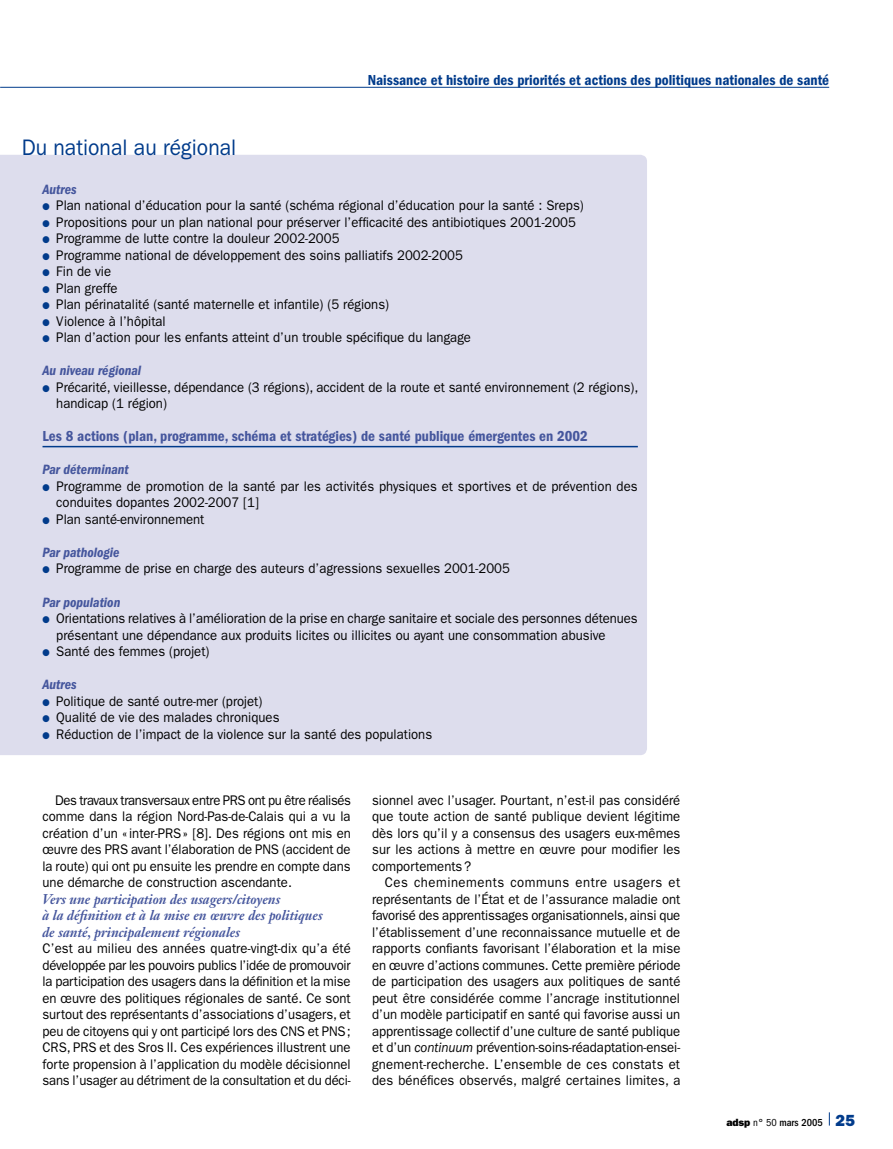
<style>
.page{position:relative;width:893px;height:1149px;background:#fff}
.page>*{position:absolute;margin:0;border:0;box-sizing:border-box;transform-origin:0 0}
.t1{font:22.5px "ITC Franklin Gothic Std";color:#013b8b;scale:.94 1}
.t2{font:15px "ITC Franklin Gothic Std Dm Cd";color:#45569d}
.t3{font:15px "ITC Franklin Gothic Std Dm Cd";color:#013b8b}
.t4{font:13.95px/16.5px "ITC Franklin Gothic Std";color:#000;text-align:justify;scale:.94 1}
.t5{font:italic 700 13.95px/16.5px "Janson Text LT Std";color:#45569d;scale:.94 1}
.t6{font:13.95px "ITC Franklin Gothic Std Dm Cd It";color:#45569d}
.t7{font:500 condensed 10.5px "ITC Franklin Gothic Std";color:#000}
.s1{color:#013b8b}
.s2{font-style:italic}
.s3{font-family:"ITC Franklin Gothic Std Hvy";font-weight:400;font-stretch:normal}
.s4{font-weight:400}
.s5{font-family:"ITC Franklin Gothic Std Hvy";font-weight:400;font-stretch:normal;font-size:16.2px;color:#013b8b}
</style>
<div class="page">
<hr style="left:0;top:87px;width:829px;height:1px;background:#013b8b">
<svg style="left:829px;top:1112px;width:1px;height:13px"></svg>
<div style="left:0;top:155px;width:647px;height:599px;background:#dddded"></div>
<hr style="left:43px;top:445px;width:595px;height:2px;background:#013b8b">
<p class="t3" style="left:368px;top:71px;width:463px">Naissance et histoire des priorités et actions des politiques nationales de santé</p>
<h1 class="t1" style="left:22px;top:134px;width:230px">Du national au régional</h1>
<p class="t6" style="left:43px;top:181px;width:36px">Autres</p>
<p class="t4" style="left:43px;top:197px;width:577px"><span class="s1">●</span> Plan national d’éducation pour la santé (schéma régional d’éducation pour la santé : Sreps)</p>
<p class="t4" style="left:43px;top:214px;width:569px"><span class="s1">●</span> Propositions pour un plan national pour préserver l’efficacité des antibiotiques 2001-2005</p>
<p class="t4" style="left:43px;top:230px;width:318px"><span class="s1">●</span> Programme de lutte contre la douleur 2002-2005</p>
<p class="t4" style="left:43px;top:247px;width:449px"><span class="s1">●</span> Programme national de développement des soins palliatifs 2002-2005</p>
<p class="t4" style="left:43px;top:263px;width:75px"><span class="s1">●</span> Fin de vie</p>
<p class="t4" style="left:43px;top:280px;width:81px"><span class="s1">●</span> Plan greffe</p>
<p class="t4" style="left:43px;top:296px;width:370px"><span class="s1">●</span> Plan périnatalité (santé maternelle et infantile) (5 régions)</p>
<p class="t4" style="left:43px;top:313px;width:133px"><span class="s1">●</span> Violence à l’hôpital</p>
<p class="t4" style="left:43px;top:329px;width:457px"><span class="s1">●</span> Plan d’action pour les enfants atteint d’un trouble spécifique du langage</p>
<p class="t6" style="left:43px;top:362px;width:100px">Au niveau régional</p>
<p class="t4" style="left:56px;top:379px;width:621px;text-indent:-14px"><span class="s1">●</span> Précarité, vieillesse, dépendance (3 régions), accident de la route et santé environnement (2 régions), handicap (1 région)</p>
<p class="t2" style="left:43px;top:427px;width:547px">Les 8 actions (plan, programme, schéma et stratégies) de santé publique émergentes en 2002</p>
<p class="t6" style="left:43px;top:461px;width:88px">Par déterminant</p>
<p class="t4" style="left:56px;top:478px;width:620px;text-indent:-14px"><span class="s1">●</span> Programme de promotion de la santé par les activités physiques et sportives et de prévention des conduites dopantes 2002-2007 [1]</p>
<p class="t4" style="left:43px;top:511px;width:174px"><span class="s1">●</span> Plan santé-environnement</p>
<p class="t6" style="left:43px;top:544px;width:79px">Par pathologie</p>
<p class="t4" style="left:43px;top:560px;width:499px"><span class="s1">●</span> Programme de prise en charge des auteurs d’agressions sexuelles 2001-2005</p>
<p class="t6" style="left:43px;top:593px;width:79px">Par population</p>
<p class="t4" style="left:56px;top:610px;width:620px;text-indent:-14px"><span class="s1">●</span> Orientations relatives à l’amélioration de la prise en charge sanitaire et sociale des personnes détenues présentant une dépendance aux produits licites ou illicites ou ayant une consommation abusive</p>
<p class="t4" style="left:43px;top:643px;width:179px"><span class="s1">●</span> Santé des femmes (projet)</p>
<p class="t6" style="left:43px;top:676px;width:36px">Autres</p>
<p class="t4" style="left:43px;top:692px;width:235px"><span class="s1">●</span> Politique de santé outre-mer (projet)</p>
<p class="t4" style="left:43px;top:709px;width:254px"><span class="s1">●</span> Qualité de vie des malades chroniques</p>
<p class="t4" style="left:43px;top:725px;width:416px"><span class="s1">●</span> Réduction de l’impact de la violence sur la santé des populations</p>
<p class="t4" style="left:43px;top:791px;width:330px;text-indent:13px">Des travaux transversaux entre PRS ont pu être réalisés comme dans la région Nord-Pas-de-Calais qui a vu la création d’un « inter-PRS» [8]. Des régions ont mis en œuvre des PRS avant l’élaboration de PNS (accident de la route) qui ont pu ensuite les prendre en compte dans une démarche de construction ascendante.</p>
<p class="t5" style="left:43px;top:890px;width:300px">Vers une participation des usagers/citoyens<br>à la définition et à la mise en œuvre des politiques de santé, principalement régionales</p>
<p class="t4" style="left:43px;top:940px;width:330px">C’est au milieu des années quatre-vingt-dix qu’a été développée par les pouvoirs publics l’idée de promouvoir la participation des usagers dans la définition et la mise en œuvre des politiques régionales de santé. Ce sont surtout des représentants d’associations d’usagers, et peu de citoyens qui y ont participé lors des CNS et PNS; CRS, PRS et des Sros II. Ces expériences illustrent une forte propension à l’application du modèle décisionnel sans l’usager au détriment de la consultation et du déci-</p>
<p class="t4" style="left:372px;top:791px;width:329px">sionnel avec l’usager. Pourtant, n’est-il pas considéré que toute action de santé publique devient légitime dès lors qu’il y a consensus des usagers eux-mêmes sur les actions à mettre en œuvre pour modifier les comportements?</p>
<p class="t4" style="left:372px;top:874px;width:330px;text-indent:13px">Ces cheminements communs entre usagers et représentants de l’État et de l’assurance maladie ont favorisé des apprentissages organisationnels, ainsi que l’établissement d’une reconnaissance mutuelle et de rapports confiants favorisant l’élaboration et la mise en œuvre d’actions communes. Cette première période de participation des usagers aux politiques de santé peut être considérée comme l’ancrage institutionnel d’un modèle participatif en santé qui favorise aussi un apprentissage collectif d’une culture de santé publique et d’un <span class="s2">continuum</span> prévention-soins-réadaptation-ensei&shy;gnement-recherche. L’ensemble de ces constats et des bénéfices observés, malgré certaines limites, a</p>
<p class="t7" style="left:727px;top:1115px;width:130px"><span class="s3">adsp</span> <span class="s4">n° 50</span> mars 2005 <span class="s5">25</span></p>
</div>
